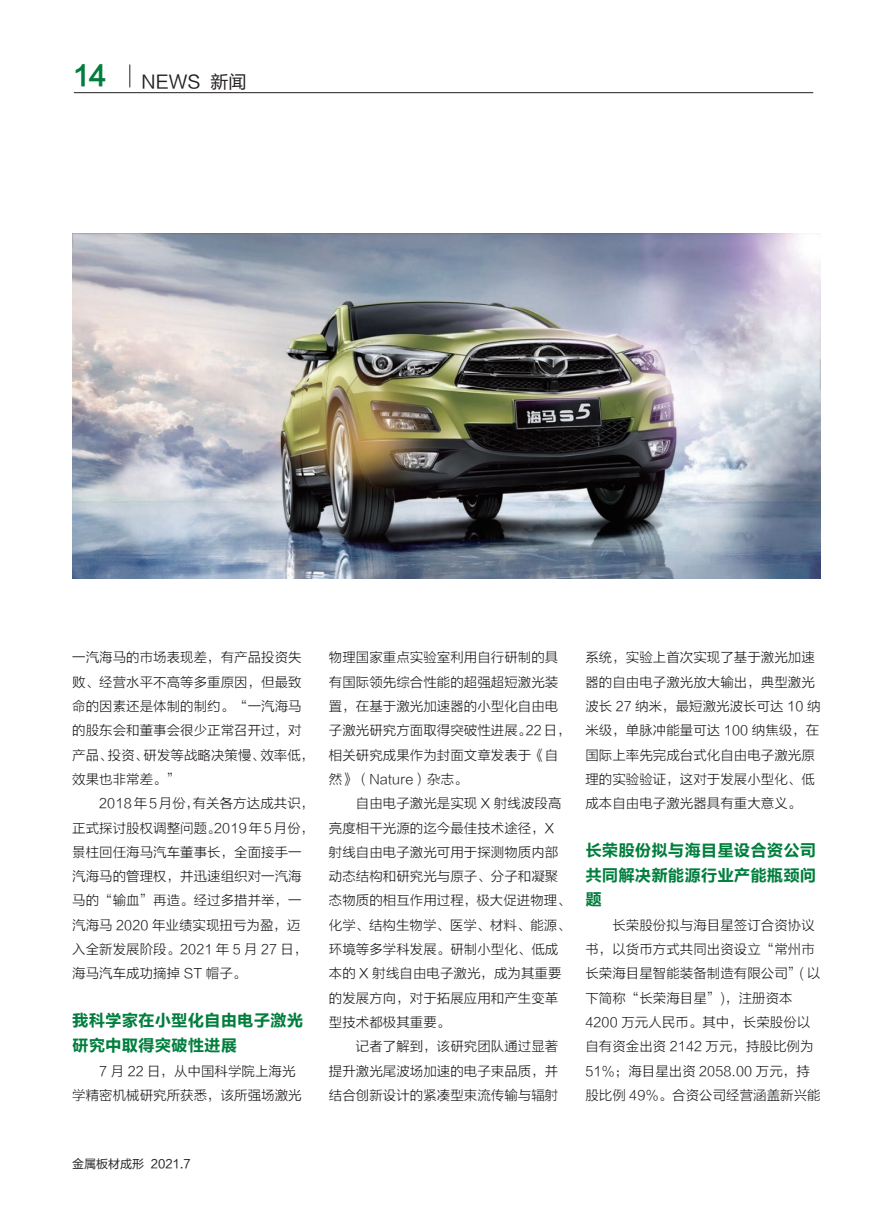
<style>
.page{position:relative;width:893px;height:1212px;background:#fff}
.page>*{position:absolute;margin:0;border:0;box-sizing:border-box;transform-origin:0 0}
.t1{font:27px "FZLTCHJW GB1 0";color:#007e3d}
.t2{font:18px "FZLTHK GBK1 0";color:#231f20}
.t3{font:16.5px/24.3px "FZLTCHJW GB1 0";color:#007e3d}
.t4{font:13.5px/24.3px "FZLTXHK";color:#231f20}
.t5{font:12px "FZLTHK GBK1 0";color:#231f20}
</style>
<div class="page">
<hr style="left:74px;top:92px;width:739px;height:1px;background:#231f20">
<svg style="left:130px;top:64px;width:1px;height:23px"></svg>
<img style="left:72px;top:234px;width:749px;height:344px">
<h1 class="t1" style="left:74px;top:61px;width:35px">14</h1>
<h2 class="t2" style="left:142px;top:72px;width:106px">NEWS 新闻</h2>
<p class="t4" style="left:72px;top:646px;width:244px">一汽海马的市场表现差，有产品投资失败、经营水平不高等多重原因，但最致命的因素还是体制的制约。“一汽海马的股东会和董事会很少正常召开过，对产品、投资、研发等战略决策慢、效率低，效果也非常差。”</p>
<p class="t4" style="left:72px;top:791px;width:244px;text-indent:27px">2018年5月份，有关各方达成共识，正式探讨股权调整问题。2019年5月份，景柱回任海马汽车董事长，全面接手一汽海马的管理权，并迅速组织对一汽海马的“输血”再造。经过多措并举，一汽海马 2020 年业绩实现扭亏为盈，迈入全新发展阶段。2021 年 5 月 27 日，海马汽车成功摘掉 ST 帽子。</p>
<p class="t3" style="left:72px;top:1009px;width:232px">我科学家在小型化自由电子激光研究中取得突破性进展</p>
<p class="t4" style="left:72px;top:1059px;width:231px;text-indent:27px">7 月 22 日，从中国科学院上海光学精密机械研究所获悉，该所强场激光</p>
<p class="t5" style="left:72px;top:1157px;width:120px">金属板材成形 2021.7</p>
<p class="t4" style="left:329px;top:646px;width:244px">物理国家重点实验室利用自行研制的具有国际领先综合性能的超强超短激光装置，在基于激光加速器的小型化自由电子激光研究方面取得突破性进展。22 日，相关研究成果作为封面文章发表于《自然》（Nature）杂志。</p>
<p class="t4" style="left:329px;top:791px;width:244px;text-indent:27px">自由电子激光是实现 X 射线波段高亮度相干光源的迄今最佳技术途径，X射线自由电子激光可用于探测物质内部动态结构和研究光与原子、分子和凝聚态物质的相互作用过程，极大促进物理、化学、结构生物学、医学、材料、能源、环境等多学科发展。研制小型化、低成本的 X 射线自由电子激光，成为其重要的发展方向，对于拓展应用和产生变革型技术都极其重要。</p>
<p class="t4" style="left:329px;top:1034px;width:231px;text-align:justify;text-indent:27px">记者了解到，该研究团队通过显著提升激光尾波场加速的电子束品质，并结合创新设计的紧凑型束流传输与辐射</p>
<p class="t4" style="left:585px;top:646px;width:237px">系统，实验上首次实现了基于激光加速器的自由电子激光放大输出，典型激光波长 27 纳米，最短激光波长可达 10 纳米级，单脉冲能量可达 100 纳焦级，在国际上率先完成台式化自由电子激光原理的实验验证，这对于发展小型化、低成本自由电子激光器具有重大意义。</p>
<p class="t3" style="left:585px;top:839px;width:232px;text-align:justify">长荣股份拟与海目星设合资公司共同解决新能源行业产能瓶颈问题</p>
<p class="t4" style="left:585px;top:913px;width:237px;text-indent:27px">长荣股份拟与海目星签订合资协议书，以货币方式共同出资设立“常州市长荣海目星智能装备制造有限公司”( 以下简称“长荣海目星”)，注册资本<br>4200 万元人民币。其中，长荣股份以自有资金出资 2142 万元，持股比例为<br>51%；海目星出资 2058.00 万元，持股比例 49%。合资公司经营涵盖新兴能</p>
</div>
